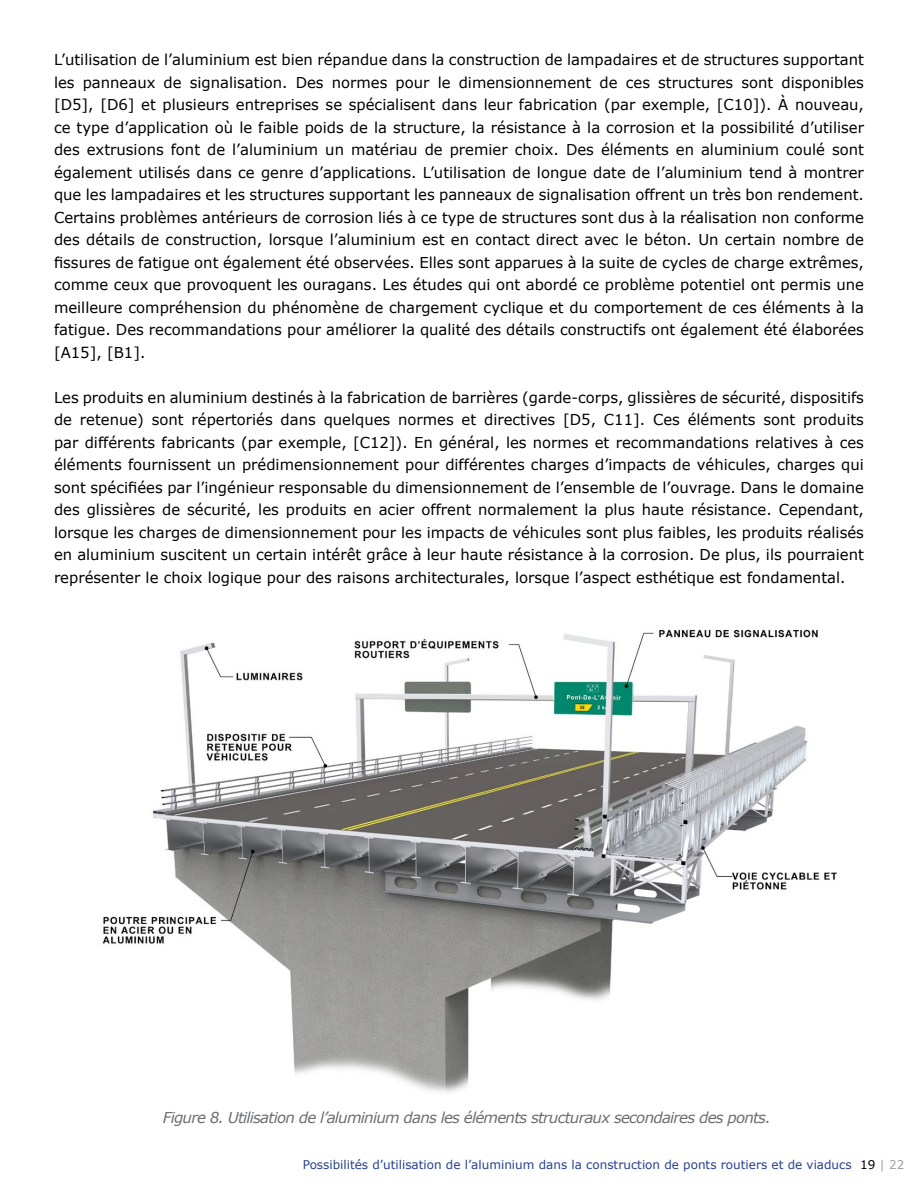
<style>
.page{position:relative;width:918px;height:1188px;background:#fff}
.page>*{position:absolute;margin:0;border:0;box-sizing:border-box;transform-origin:0 0}
.t1{font:15px/22.5px "Verdana";color:#000;text-align:justify}
.t2{font:italic 15px "Verdana";letter-spacing:-.05em;color:#6d6e71}
.t3{font:12px "Verdana";color:#25408f}
.s1{color:#000}
.s2{color:#9ea0a3}
</style>
<div class="page">
<img style="left:102px;top:629px;width:735px;height:463px">
<p class="t1" style="left:54px;top:48px;width:812px">L’utilisation de l’aluminium est bien répandue dans la construction de lampadaires et de structures supportant les panneaux de signalisation. Des normes pour le dimensionnement de ces structures sont disponibles [D5], [D6] et plusieurs entreprises se spécialisent dans leur fabrication (par exemple, [C10]). À nouveau, ce type d’application où le faible poids de la structure, la résistance à la corrosion et la possibilité d’utiliser des extrusions font de l’aluminium un matériau de premier choix. Des éléments en aluminium coulé sont également utilisés dans ce genre d’applications. L’utilisation de longue date de l’aluminium tend à montrer que les lampadaires et les structures supportant les panneaux de signalisation offrent un très bon rendement.<br>Certains problèmes antérieurs de corrosion liés à ce type de structures sont dus à la réalisation non conforme des détails de construction, lorsque l’aluminium est en contact direct avec le béton. Un certain nombre de fissures de fatigue ont également été observées. Elles sont apparues à la suite de cycles de charge extrêmes, comme ceux que provoquent les ouragans. Les études qui ont abordé ce problème potentiel ont permis une meilleure compréhension du phénomène de chargement cyclique et du comportement de ces éléments à la fatigue. Des recommandations pour améliorer la qualité des détails constructifs ont également été élaborées [A15], [B1].</p>
<p class="t1" style="left:54px;top:386px;width:812px">Les produits en aluminium destinés à la fabrication de barrières (garde-corps, glissières de sécurité, dispositifs de retenue) sont répertoriés dans quelques normes et directives [D5, C11]. Ces éléments sont produits par différents fabricants (par exemple, [C12]). En général, les normes et recommandations relatives à ces éléments fournissent un prédimensionnement pour différentes charges d’impacts de véhicules, charges qui sont spécifiées par l’ingénieur responsable du dimensionnement de l’ensemble de l’ouvrage. Dans le domaine des glissières de sécurité, les produits en acier offrent normalement la plus haute résistance. Cependant, lorsque les charges de dimensionnement pour les impacts de véhicules sont plus faibles, les produits réalisés en aluminium suscitent un certain intérêt grâce à leur haute résistance à la corrosion. De plus, ils pourraient représenter le choix logique pour des raisons architecturales, lorsque l’aspect esthétique est fondamental.</p>
<p class="t2" style="left:163px;top:1108px;width:609px">Figure 8. Utilisation de l’aluminium dans les éléments structuraux secondaires des ponts.</p>
<p class="t3" style="left:303px;top:1157px;width:603px">Possibilités d’utilisation de l’aluminium dans la construction de ponts routiers et de viaducs <span class="s1">19</span> <span class="s2">| 22</span></p>
</div>
